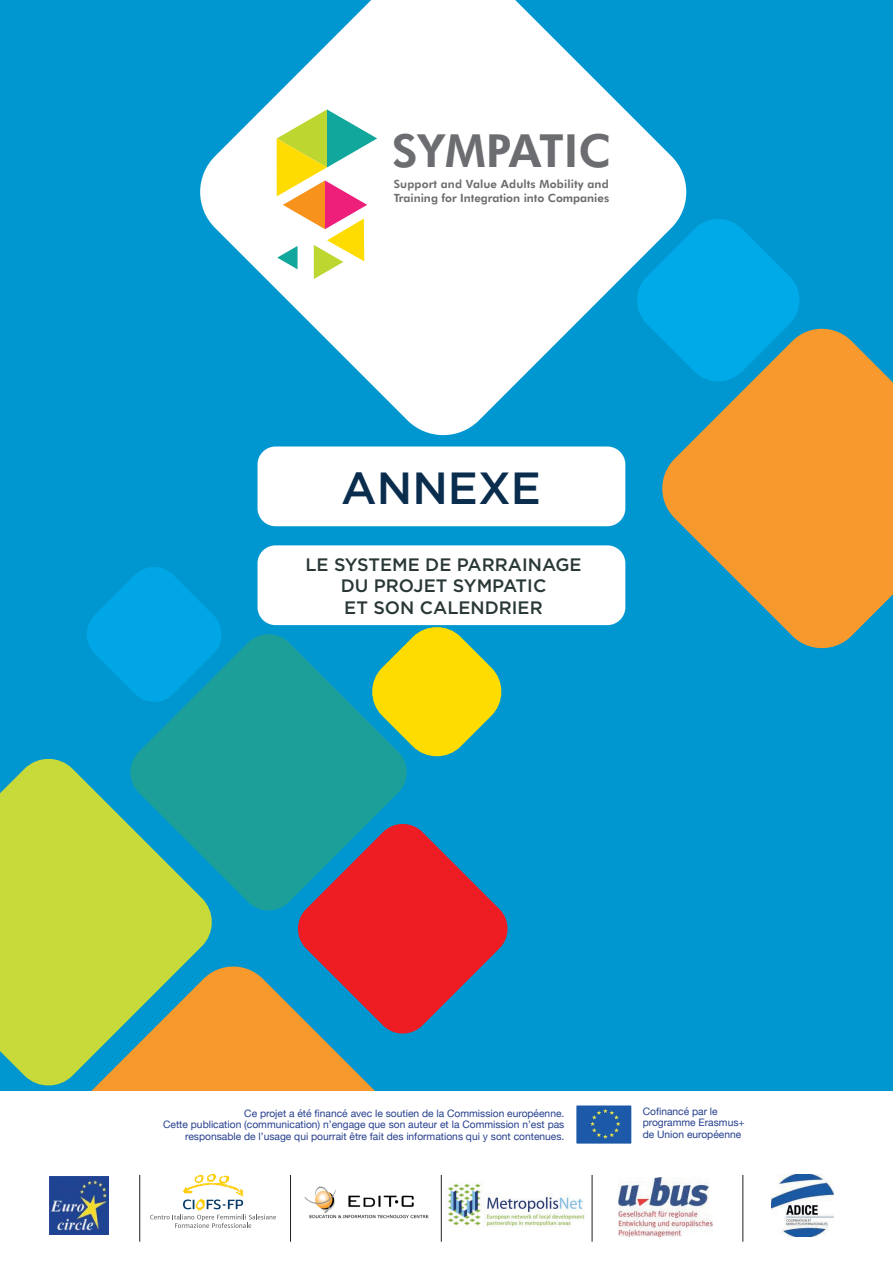
<style>
.page{position:relative;width:893px;height:1263px;background:#0097d0}
.page>*{position:absolute;margin:0;border:0;box-sizing:border-box;transform-origin:0 0}
.t1{font:800 45.6px "Futura BT";color:#6c6d70}
.t2{font:500 45px "Gotham";color:#0a2d4e}
.t3{font:500 18px/21px "Gotham";color:#293837;text-align:center}
.t4{font:800 11.4px/13.6px "Futura BT";color:#6c6d70}
.t5{font:10.2px/11.4px "Helvetica Neue";color:#253f8e}
</style>
<div class="page">
<svg style="left:200px;top:0;width:487px;height:436px;fill:#fff"></svg>
<svg style="left:634px;top:216px;width:165px;height:169px"></svg>
<svg style="left:136px;top:634px;width:271px;height:277px;fill:#1d9f99"></svg>
<svg style="left:0;top:755px;width:215px;height:331px;fill:#c8da3a"></svg>
<svg style="left:295px;top:821px;width:213px;height:213px;fill:#ee1d23"></svg>
<svg style="left:69px;top:962px;width:328px;height:130px"></svg>
<svg style="left:369px;top:625px;width:136px;height:134px"></svg>
<svg style="left:87px;top:567px;width:137px;height:137px"></svg>
<div style="left:258px;top:446px;width:367px;height:80px;background:#fff;border-radius:18px"></div>
<div style="left:258px;top:545px;width:367px;height:80px;background:#fff;border-radius:18px"></div>
<svg style="left:277px;top:109px;width:100px;height:170px;background:#ded8a6"></svg>
<div style="left:0;top:1092px;width:893px;height:171px;background:#fff"></div>
<img style="left:50px;top:1176px;width:59px;height:59px">
<svg style="left:150px;top:1174px;width:126px;height:54px"></svg>
<img style="left:304px;top:1186px;width:125px;height:33px">
<img style="left:448px;top:1184px;width:137px;height:43px">
<img style="left:618px;top:1178px;width:94px;height:58px">
<img style="left:772px;top:1175px;width:61px;height:61px">
<hr style="left:139px;top:1175px;width:1px;height:67px;background:#231f20">
<hr style="left:290px;top:1175px;width:1px;height:67px;background:#231f20">
<hr style="left:441px;top:1175px;width:1px;height:67px;background:#231f20">
<hr style="left:592px;top:1175px;width:1px;height:67px;background:#231f20">
<hr style="left:743px;top:1175px;width:1px;height:67px;background:#231f20">
<img style="left:577px;top:1106px;width:53px;height:36px">
<div style="left:575px;top:1104px;width:57px;height:40px;border:1px solid #fff"></div>
<svg style="left:658px;top:325px;width:235px;height:324px;fill:#f8992d"></svg>
<h1 class="t1" style="left:392px;top:124px;width:221px">SYMPATIC</h1>
<p class="t4" style="left:394px;top:177px;width:217px">Support and Value Adults Mobility and<br>Training for Integration into Companies</p>
<h2 class="t2" style="left:341px;top:458px;width:201px">ANNEXE</h2>
<h3 class="t3" style="left:305px;top:554px;width:278px">LE SYSTEME DE PARRAINAGE<br>DU PROJET SYMPATIC<br>ET SON CALENDRIER</h3>
<p class="t5" style="left:163px;top:1108px;width:403px;text-align:right">Ce projet a été financé avec le soutien de la Commission européenne.<br>Cette publication (communication) n’engage que son auteur et la Commission n’est pas responsable de l’usage qui pourrait être fait des informations qui y sont contenues.</p>
<p class="t5" style="left:643px;top:1106px;width:103px">Cofinancé par le programme Erasmus+ de Union européenne</p>
</div>
